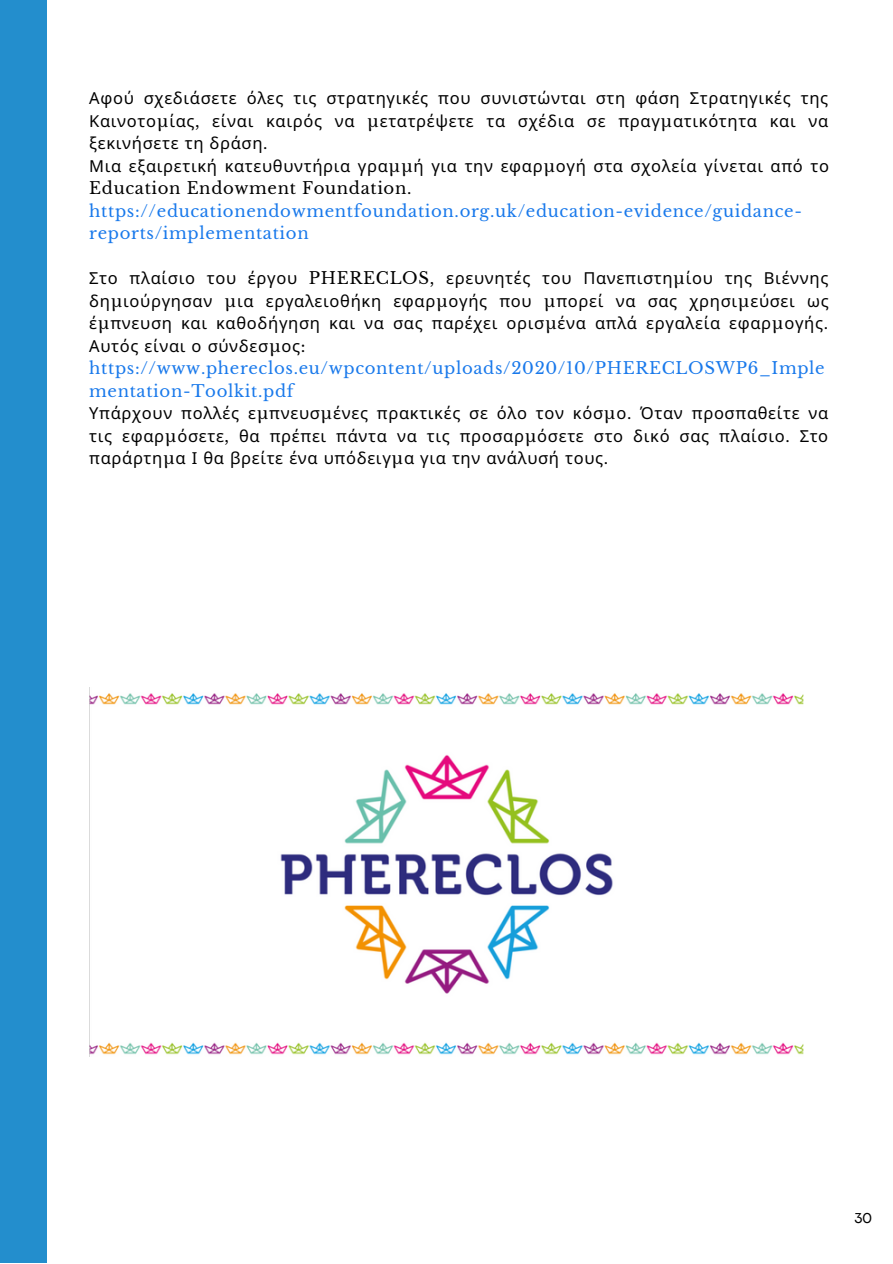
<style>
.page{position:relative;width:893px;height:1264px;background:#fff}
.page>*{position:absolute;margin:0;border:0;box-sizing:border-box;transform-origin:0 0}
.t1{font:16.5px/22.5px "Noto Sans";letter-spacing:.04em;color:#000;text-align:justify}
.t2{font:16.5px/22.5px "Libre Baskerville";letter-spacing:.04em;color:#1979eb}
.t3{font:16.5px "Libre Baskerville";letter-spacing:.04em;color:#000}
.t4{font:15px "Codec Pro";color:#000}
.s1{font-family:"Libre Baskerville"}
</style>
<div class="page">
<div style="left:0;top:0;width:46px;height:1262px;background:#238ecd"></div>
<img style="left:89px;top:687px;width:714px;height:369px">
<p class="t1" style="left:89px;top:87px;width:741px;text-align:left">Αφού σχεδιάσετε όλες τις στρατηγικές που συνιστώνται στη φάση Στρατηγικές της Καινοτο<span class="s1">μ</span>ίας<span class="s1">,</span> είναι καιρός να <span class="s1">μ</span>ετατρέψετε τα σχέδια σε πραγ<span class="s1">μ</span>ατικότητα και να ξεκινήσετε τη δράση<span class="s1">.<br></span>Μια εξαιρετική κατευθυντήρια γρα<span class="s1">μμ</span>ή για την εφαρ<span class="s1">μ</span>ογή στα σχολεία γίνεται από το</p>
<p class="t3" style="left:89px;top:178px;width:324px">Education Endowment Foundation.</p>
<p class="t2" style="left:89px;top:200px;width:714px">https://educationendowmentfoundation.org.uk/education-evidence/guidance&shy;reports/implementation</p>
<p class="t1" style="left:89px;top:267px;width:740px">Στο πλαίσιο του έργου <span class="s1">PHERECLOS,</span> ερευνητές του Πανεπιστη<span class="s1">μ</span>ίου της Βιέννης δη<span class="s1">μ</span>ιούργησαν <span class="s1">μ</span>ια εργαλειοθήκη εφαρ<span class="s1">μ</span>ογής που <span class="s1">μ</span>πορεί να σας χρησι<span class="s1">μ</span>εύσει ως έ<span class="s1">μ</span>πνευση και καθοδήγηση και να σας παρέχει ορισ<span class="s1">μ</span>ένα απλά εργαλεία εφαρ<span class="s1">μ</span>ογής<span class="s1">.<br></span>Αυτός είναι ο σύνδεσ<span class="s1">μ</span>ος<span class="s1">:</span></p>
<p class="t2" style="left:89px;top:357px;width:737px">https://www.phereclos.eu/wpcontent/uploads/2020/10/PHERECLOSWP6_Imple mentation-Toolkit.pdf</p>
<p class="t1" style="left:89px;top:402px;width:740px">Υπάρχουν πολλές ε<span class="s1">μ</span>πνευσ<span class="s1">μ</span>ένες πρακτικές σε όλο τον κόσ<span class="s1">μ</span>ο<span class="s1">.</span> Όταν προσπαθείτε να τις εφαρ<span class="s1">μ</span>όσετε<span class="s1">,</span> θα πρέπει πάντα να τις προσαρ<span class="s1">μ</span>όσετε στο δικό σας πλαίσιο<span class="s1">.</span> Στο παράρτη<span class="s1">μ</span>α Ι θα βρείτε ένα υπόδειγ<span class="s1">μ</span>α για την ανάλυσή τους<span class="s1">.</span></p>
<p class="t4" style="left:854px;top:1212px;width:19px">30</p>
</div>
